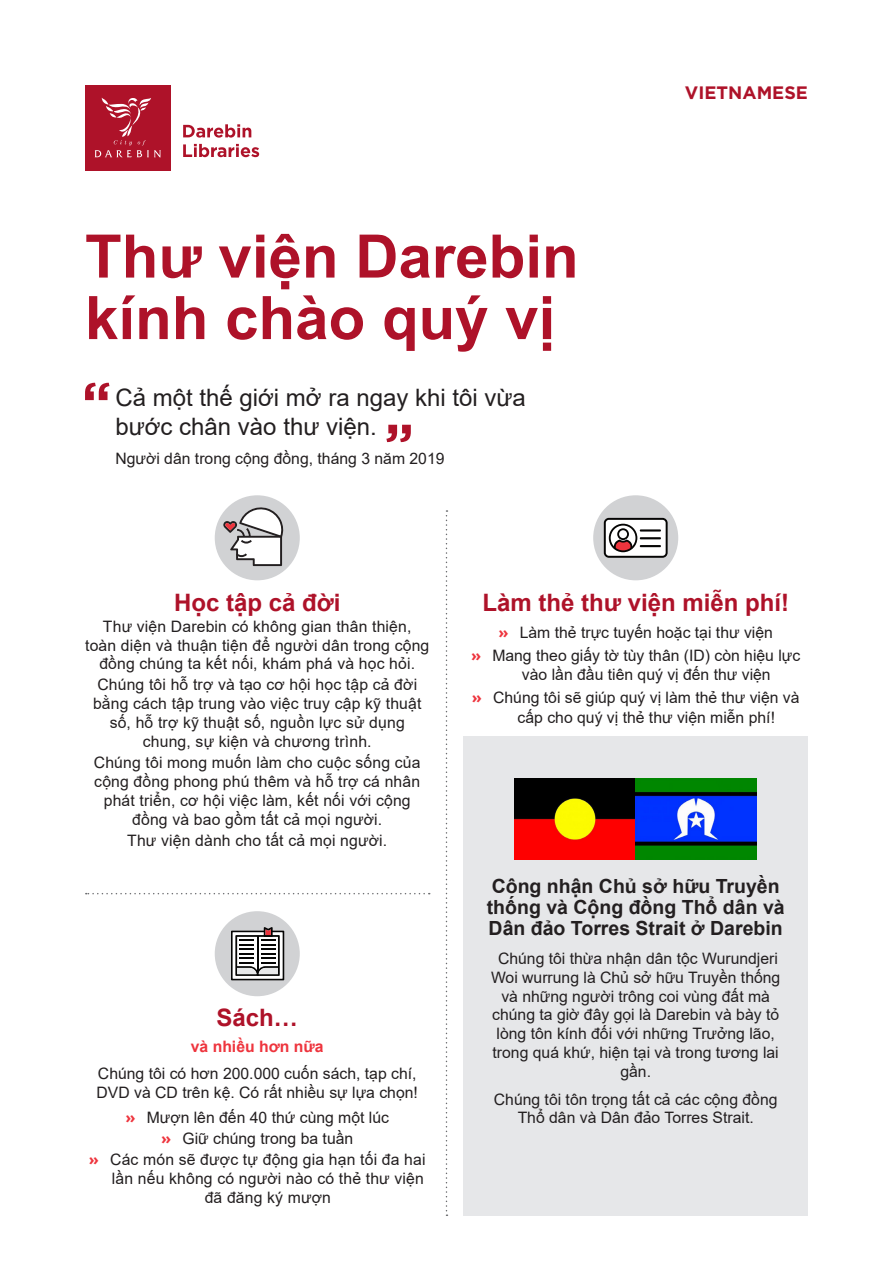
<style>
.page{position:relative;width:893px;height:1263px;background:#fff}
.page>*{position:absolute;margin:0;border:0;box-sizing:border-box;transform-origin:0 0}
.Welcome_title{font:700 60px/61.5px "Arial";color:#ae1229}
.t1{font:24px/28.8px "Arial";color:#231f20}
.t2{font:700 24px "Arial";color:#ae1229}
.t3{font:700 19.5px/21px "Arial";color:#231f20}
.Language{font:700 18px "Gotham";color:#ae1229}
.Body{font:15.75px/18.9px "Arial";color:#231f20;text-align:center}
.t4{font:700 15.75px "Arial";color:#ee343d}
.s1{font-family:"Gotham";font-weight:700;color:#ee343d}
</style>
<div class="page">
<svg style="left:85px;top:383px;width:24px;height:17px"></svg>
<svg style="left:386px;top:425px;width:25px;height:17px"></svg>
<div style="left:85px;top:85px;width:85px;height:85px;background:#ae1229"></div>
<svg style="left:95px;top:97px;width:66px;height:61px"></svg>
<svg style="left:183px;top:124px;width:68px;height:14px"></svg>
<svg style="left:183px;top:144px;width:76px;height:13px"></svg>
<svg style="left:446px;top:510px;width:1px;height:706px"></svg>
<div style="left:463px;top:736px;width:345px;height:480px;background:#e6e7e9"></div>
<img style="left:515px;top:779px;width:242px;height:81px">
<div style="left:593px;top:495px;width:85px;height:85px;background:#d1d2d4;border-radius:50%"></div>
<svg style="left:604px;top:518px;width:64px;height:40px;background:#b2abab"></svg>
<div style="left:215px;top:495px;width:85px;height:85px;background:#d1d2d4;border-radius:50%"></div>
<svg style="left:223px;top:505px;width:61px;height:61px"></svg>
<div style="left:215px;top:911px;width:85px;height:85px;background:#d1d2d4;border-radius:50%"></div>
<svg style="left:231px;top:927px;width:53px;height:53px;background:#989696"></svg>
<svg style="left:86px;top:893px;width:344px;height:1px"></svg>
<p class="Welcome_title" style="left:85px;top:226px;width:495px">Thư viện Darebin kính chào quý vị</p>
<p class="t1" style="left:115px;top:383px;width:412px">Cả một thế giới mở ra ngay khi tôi vừa bước chân vào thư viện.</p>
<p class="Body" style="left:115px;top:449px;width:331px">Người dân trong cộng đồng, tháng 3 năm 2019</p>
<p class="Language" style="left:685px;top:81px;width:124px">VIETNAMESE</p>
<h1 class="t2" style="left:174px;top:585px;width:168px">Học tập cả đời</h1>
<p class="Body" style="left:85px;top:616px;width:346px">Thư viện Darebin có không gian thân thiện,<br>toàn diện và thuận tiện để người dân trong cộng đồng chúng ta kết nối, khám phá và học hỏi.</p>
<p class="Body" style="left:93px;top:675px;width:330px">Chúng tôi hỗ trợ và tạo cơ hội học tập cả đời bằng cách tập trung vào việc truy cập kỹ thuật số, hỗ trợ kỹ thuật số, nguồn lực sử dụng chung, sự kiện và chương trình.</p>
<p class="Body" style="left:94px;top:753px;width:328px">Chúng tôi mong muốn làm cho cuộc sống của cộng đồng phong phú thêm và hỗ trợ cá nhân phát triển, cơ hội việc làm, kết nối với cộng đồng và bao gồm tất cả mọi người.</p>
<p class="Body" style="left:127px;top:831px;width:262px">Thư viện dành cho tất cả mọi người.</p>
<h1 class="t2" style="left:217px;top:1001px;width:83px">Sách…</h1>
<h2 class="t4" style="left:191px;top:1035px;width:134px">và nhiều hơn nữa</h2>
<p class="Body" style="left:97px;top:1064px;width:323px;text-align:left">Chúng tôi có hơn 200.000 cuốn sách, tạp chí,<br>DVD và CD trên kệ. Có rất nhiều sự lựa chọn!</p>
<p class="Body" style="left:125px;top:1108px;width:265px"><span class="s1">»</span> Mượn lên đến 40 thứ cùng một lúc</p>
<p class="Body" style="left:161px;top:1129px;width:194px"><span class="s1">»</span> Giữ chúng trong ba tuần</p>
<p class="Body" style="left:89px;top:1150px;width:338px"><span class="s1">»</span> Các món sẽ được tự động gia hạn tối đa hai</p>
<p class="Body" style="left:112px;top:1169px;width:313px">lần nếu không có người nào có thẻ thư viện</p>
<p class="Body" style="left:205px;top:1188px;width:128px">đã đăng ký mượn</p>
<h1 class="t2" style="left:482px;top:585px;width:308px">Làm thẻ thư viện miễn phí!</h1>
<p class="Body" style="left:498px;top:623px;width:276px"><span class="s1">»</span> Làm thẻ trực tuyến hoặc tại thư viện</p>
<p class="Body" style="left:522px;top:646px;width:280px;text-align:left;text-indent:-51px"><span class="s1">»</span> Mang theo giấy tờ tùy thân (ID) còn hiệu lực vào lần đầu tiên quý vị đến thư viện</p>
<p class="Body" style="left:518px;top:688px;width:283px;line-height:19.8px;text-align:left;text-indent:-46px"><span class="s1">»</span> Chúng tôi sẽ giúp quý vị làm thẻ thư viện và cấp cho quý vị thẻ thư viện miễn phí!</p>
<h3 class="t3" style="left:487px;top:876px;width:299px">Công nhận Chủ sở hữu Truyền thống và Cộng đồng Thổ dân và<br>Dân đảo Torres Strait ở Darebin</h3>
<p class="Body" style="left:491px;top:949px;width:291px">Chúng tôi thừa nhận dân tộc Wurundjeri<br>Woi wurrung là Chủ sở hữu Truyền thống và những người trông coi vùng đất mà chúng ta giờ đây gọi là Darebin và bày tỏ lòng tôn kính đối với những Trưởng lão, trong quá khứ, hiện tại và trong tương lai gần.</p>
<p class="Body" style="left:494px;top:1089px;width:285px">Chúng tôi tôn trọng tất cả các cộng đồng<br>Thổ dân và Dân đảo Torres Strait.</p>
</div>
